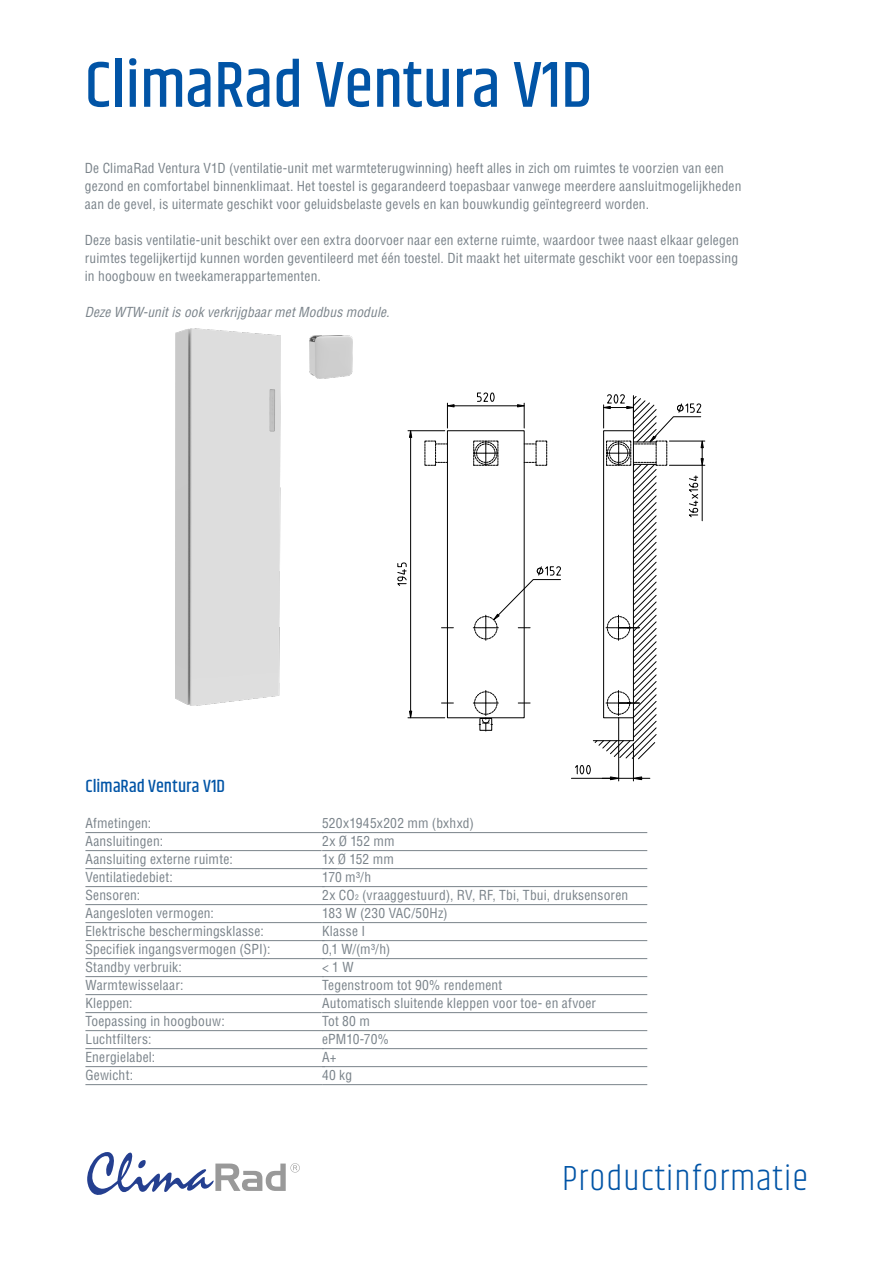
<style>
.page{position:relative;width:893px;height:1263px;background:#fff}
.page>*{position:absolute;margin:0;border:0;box-sizing:border-box;transform-origin:0 0}
.t1{font:500 66px "Khand";color:#0154a6}
.t2{font:300 36px "Khand";letter-spacing:.03em;color:#0154a6}
.t3{font:500 18px "Khand";color:#0154a6}
.t4{font:condensed 13.5px/18px "Helvetica LT Std";letter-spacing:.015em;color:#7a838a}
.t5{font:italic condensed 13.5px "Helvetica LT Std";letter-spacing:.01em;color:#7a838a}
.s1{font-size:7.5px}
</style>
<div class="page">
<img style="left:176px;top:329px;width:104px;height:377px">
<img style="left:310px;top:335px;width:43px;height:43px">
<div style="left:447px;top:431px;width:77px;height:287px;border:1px solid #000"></div>
<hr style="left:408px;top:430px;width:37px;height:1px;background:#000">
<hr style="left:408px;top:717px;width:37px;height:1px;background:#000">
<hr style="left:410px;top:437px;width:1px;height:274px;background:#000">
<svg style="left:409px;top:430px;width:3px;height:8px"></svg>
<svg style="left:409px;top:710px;width:3px;height:8px"></svg>
<svg style="left:398px;top:563px;width:8px;height:23px"></svg>
<hr style="left:454px;top:406px;width:63px;height:1px;background:#000">
<svg style="left:517px;top:403px;width:8px;height:25px"></svg>
<svg style="left:447px;top:403px;width:8px;height:25px"></svg>
<svg style="left:477px;top:393px;width:17px;height:8px"></svg>
<svg style="left:441px;top:627px;width:12px;height:1px"></svg>
<svg style="left:441px;top:703px;width:12px;height:1px"></svg>
<svg style="left:518px;top:703px;width:12px;height:1px"></svg>
<svg style="left:524px;top:441px;width:23px;height:25px"></svg>
<svg style="left:425px;top:441px;width:22px;height:25px"></svg>
<hr style="left:669px;top:441px;width:36px;height:1px;background:#000">
<hr style="left:669px;top:465px;width:36px;height:1px;background:#000">
<hr style="left:618px;top:717px;width:1px;height:64px;background:#000">
<hr style="left:633px;top:743px;width:1px;height:38px;background:#000">
<hr style="left:571px;top:778px;width:48px;height:1px;background:#000">
<svg style="left:602px;top:776px;width:48px;height:4px"></svg>
<svg style="left:575px;top:765px;width:15px;height:9px"></svg>
<hr style="left:593px;top:740px;width:40px;height:1px;background:#000">
<svg style="left:473px;top:566px;width:88px;height:74px"></svg>
<svg style="left:473px;top:441px;width:26px;height:25px"></svg>
<svg style="left:595px;top:395px;width:109px;height:364px"></svg>
<svg style="left:473px;top:690px;width:25px;height:41px"></svg>
<hr style="left:85px;top:832px;width:238px;height:1px;background:#7a838a">
<hr style="left:85px;top:850px;width:237px;height:1px;background:#7a838a">
<hr style="left:85px;top:868px;width:251px;height:1px;background:#7a838a">
<hr style="left:85px;top:886px;width:240px;height:1px;background:#7a838a">
<hr style="left:85px;top:904px;width:238px;height:1px;background:#7a838a">
<hr style="left:85px;top:922px;width:237px;height:1px;background:#7a838a">
<hr style="left:85px;top:940px;width:240px;height:1px;background:#7a838a">
<hr style="left:85px;top:958px;width:239px;height:1px;background:#7a838a">
<hr style="left:85px;top:976px;width:239px;height:1px;background:#7a838a">
<hr style="left:85px;top:994px;width:237px;height:1px;background:#7a838a">
<hr style="left:85px;top:1012px;width:237px;height:1px;background:#7a838a">
<hr style="left:85px;top:1030px;width:238px;height:1px;background:#7a838a">
<hr style="left:85px;top:1048px;width:239px;height:1px;background:#7a838a">
<hr style="left:85px;top:1066px;width:240px;height:1px;background:#7a838a">
<hr style="left:85px;top:1084px;width:237px;height:1px;background:#7a838a">
<hr style="left:322px;top:832px;width:326px;height:1px;background:#7a838a">
<hr style="left:322px;top:850px;width:326px;height:1px;background:#7a838a">
<hr style="left:322px;top:868px;width:335px;height:1px;background:#7a838a">
<hr style="left:322px;top:886px;width:327px;height:1px;background:#7a838a">
<hr style="left:322px;top:904px;width:326px;height:1px;background:#7a838a">
<hr style="left:322px;top:922px;width:325px;height:1px;background:#7a838a">
<hr style="left:322px;top:940px;width:327px;height:1px;background:#7a838a">
<hr style="left:322px;top:958px;width:327px;height:1px;background:#7a838a">
<hr style="left:322px;top:976px;width:327px;height:1px;background:#7a838a">
<hr style="left:322px;top:994px;width:327px;height:1px;background:#7a838a">
<hr style="left:322px;top:1012px;width:327px;height:1px;background:#7a838a">
<hr style="left:322px;top:1030px;width:327px;height:1px;background:#7a838a">
<hr style="left:322px;top:1048px;width:327px;height:1px;background:#7a838a">
<hr style="left:322px;top:1066px;width:327px;height:1px;background:#7a838a">
<hr style="left:322px;top:1084px;width:327px;height:1px;background:#7a838a">
<div style="left:647px;top:814px;width:60px;height:300px;background:#fff"></div>
<svg style="left:87px;top:1152px;width:213px;height:43px"></svg>
<p class="t1" style="left:85px;top:44px;width:509px">ClimaRad Ventura V1D</p>
<p class="t4" style="left:85px;top:159px;width:658px">De ClimaRad Ventura V1D (ventilatie-unit met warmteterugwinning) heeft alles in zich om ruimtes te voorzien van een gezond en comfortabel binnenklimaat. Het toestel is gegarandeerd toepasbaar vanwege meerdere aansluitmogelijkheden aan de gevel, is uitermate geschikt voor geluidsbelaste gevels en kan bouwkundig geïntegreerd worden.</p>
<p class="t4" style="left:85px;top:231px;width:656px;text-align:justify">Deze basis ventilatie-unit beschikt over een extra doorvoer naar een externe ruimte, waardoor twee naast elkaar gelegen ruimtes tegelijkertijd kunnen worden geventileerd met één toestel. Dit maakt het uitermate geschikt voor een toepassing in hoogbouw en tweekamerappartementen.</p>
<p class="t5" style="left:85px;top:304px;width:306px">Deze WTW-unit is ook verkrijgbaar met Modbus module.</p>
<p class="t3" style="left:85px;top:775px;width:141px">ClimaRad Ventura V1D</p>
<p class="t4" style="left:85px;top:814px;width:67px">Afmetingen:</p>
<p class="t4" style="left:85px;top:832px;width:79px">Aansluitingen:</p>
<p class="t4" style="left:85px;top:850px;width:149px">Aansluiting externe ruimte:</p>
<p class="t4" style="left:85px;top:868px;width:89px">Ventilatiedebiet:</p>
<p class="t4" style="left:85px;top:886px;width:56px">Sensoren:</p>
<p class="t4" style="left:85px;top:904px;width:130px">Aangesloten vermogen:</p>
<p class="t4" style="left:85px;top:922px;width:180px">Elektrische beschermingsklasse:</p>
<p class="t4" style="left:85px;top:940px;width:187px">Specifiek ingangsvermogen (SPI):</p>
<p class="t4" style="left:85px;top:958px;width:98px">Standby verbruik:</p>
<p class="t4" style="left:85px;top:976px;width:100px">Warmtewisselaar:</p>
<p class="t4" style="left:85px;top:994px;width:49px">Kleppen:</p>
<p class="t4" style="left:85px;top:1012px;width:141px">Toepassing in hoogbouw:</p>
<p class="t4" style="left:85px;top:1030px;width:68px">Luchtfilters:</p>
<p class="t4" style="left:85px;top:1048px;width:71px">Energielabel:</p>
<p class="t4" style="left:85px;top:1066px;width:49px">Gewicht:</p>
<p class="t4" style="left:322px;top:814px;width:153px">520x1945x202 mm (bxhxd)</p>
<p class="t4" style="left:322px;top:832px;width:74px">2x Ø 152 mm</p>
<p class="t4" style="left:322px;top:850px;width:73px">1x Ø 152 mm</p>
<p class="t4" style="left:322px;top:868px;width:51px">170 m³/h</p>
<p class="t4" style="left:322px;top:886px;width:308px">2x CO<span class="s1">2</span> (vraaggestuurd), RV, RF, Tbi, Tbui, druksensoren</p>
<p class="t4" style="left:322px;top:904px;width:127px">183 W (230 VAC/50Hz)</p>
<p class="t4" style="left:322px;top:922px;width:45px">Klasse I</p>
<p class="t4" style="left:322px;top:940px;width:70px">0,1 W/(m³/h)</p>
<p class="t4" style="left:322px;top:958px;width:33px">&lt; 1 W</p>
<p class="t4" style="left:322px;top:976px;width:182px">Tegenstroom tot 90% rendement</p>
<p class="t4" style="left:322px;top:994px;width:275px">Automatisch sluitende kleppen voor toe- en afvoer</p>
<p class="t4" style="left:322px;top:1012px;width:49px">Tot 80 m</p>
<p class="t4" style="left:322px;top:1030px;width:68px">ePM10-70%</p>
<p class="t4" style="left:322px;top:1048px;width:16px">A+</p>
<p class="t4" style="left:322px;top:1066px;width:32px">40 kg</p>
<p class="t2" style="left:562px;top:1157px;width:248px">Productinformatie</p>
</div>
